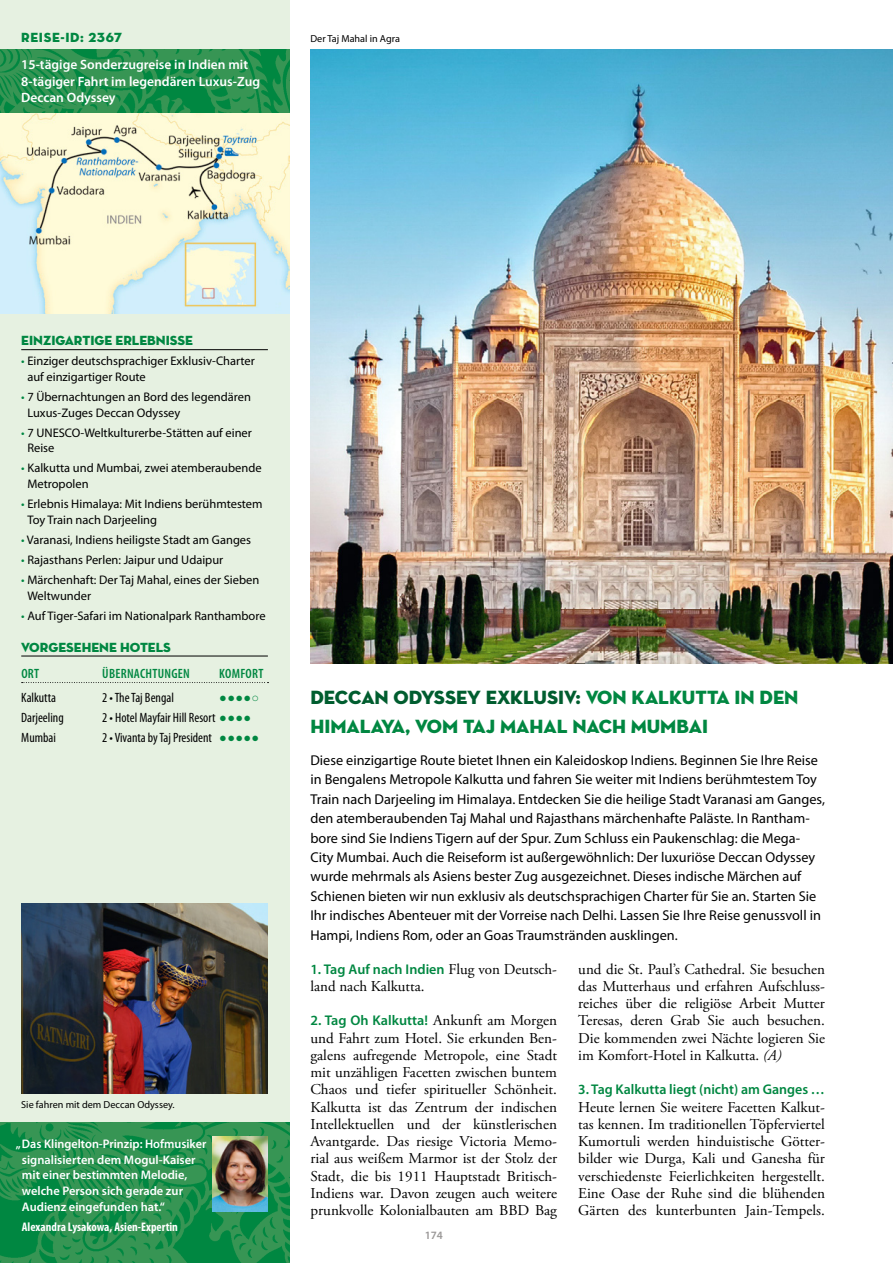
<style>
.page{position:relative;width:893px;height:1263px;background:#fff}
.page>*{position:absolute;margin:0;border:0;box-sizing:border-box;transform-origin:0 0}
.t1{font:19.5px/28.8px "Neutra Disp Titling";color:#008741}
.t2{font:15px/17.2px "Adobe Garamond Pro";color:#000;text-align:justify}
.t3{font:14.25px/19.5px "Myriad Pro";color:#000}
.t4{font:600 14.1px "Myriad Pro";color:#008741}
.t5{font:condensed 13.5px "Myriad Pro";color:#000}
.t6{font:600 13.5px/16.5px "Myriad Pro";color:#fff}
.t7{font:13.5px "Neutra Disp Titling";color:#008741}
.t8{font:600 condensed 13.5px "Myriad Pro";letter-spacing:.02em;color:#008741}
.t9{font:12.75px "Arial";color:#008741}
.t10{font:12.45px/15.8px "Myriad Pro";color:#000}
.t11{font:600 12.45px/15.8px "Myriad Pro";color:#fff}
.t12{font:700 condensed 12.45px "Myriad Pro";color:#fff}
.t13{font:600 11.25px "Myriad Pro";color:#9a9897}
.t14{font:10.2px "Myriad Pro";color:#000}
.s1{color:#008741}
.s2{font-family:"Arial";font-stretch:normal;font-size:12.75px;color:#008741}
.s3{color:#005d2f}
.s4{font-family:"Adobe Garamond Pro";font-weight:400;font-size:15px;color:#000}
.s5{font-style:italic}
</style>
<div class="page">
<div style="left:0;top:0;width:289px;height:1263px;background:#e6f1e1"></div>
<img style="left:0;top:49px;width:289px;height:264px">
<hr style="left:21px;top:349px;width:247px;height:1px;background:#000">
<hr style="left:21px;top:656px;width:247px;height:1px;background:#000">
<svg style="left:22px;top:682px;width:246px;height:1px"></svg>
<img style="left:0;top:1123px;width:289px;height:140px">
<img style="left:310px;top:49px;width:583px;height:615px">
<img style="left:21px;top:903px;width:247px;height:190px">
<img style="left:213px;top:1136px;width:55px;height:75px">
<p class="t7" style="left:21px;top:29px;width:18px">REISE</p>
<p class="t7" style="left:60px;top:29px;width:63px">-ID: 2367</p>
<p class="t6" style="left:21px;top:57px;width:240px">15-tägige Sonderzugreise in Indien mit<br>8-tägiger Fahrt im legendären Luxus-Zug<br>Deccan Odyssey</p>
<p class="t14" style="left:310px;top:33px;width:91px">Der Taj Mahal in Agra</p>
<p class="t7" style="left:21px;top:332px;width:173px">EINZIGARTIGE ERLEBNISSE</p>
<p class="t10" style="left:27px;top:353px;width:229px;text-indent:-6px"><span class="s1">•</span> Einziger deutschsprachiger Exklusiv-Charter auf einzigartiger Route</p>
<p class="t10" style="left:27px;top:389px;width:225px;text-indent:-6px"><span class="s1">•</span> 7 Übernachtungen an Bord des legendären<br>Luxus-Zuges Deccan Odyssey</p>
<p class="t10" style="left:27px;top:425px;width:226px;text-indent:-6px"><span class="s1">•</span> 7 UNESCO-Weltkulturerbe-Stätten auf einer<br>Reise</p>
<p class="t10" style="left:27px;top:461px;width:236px;text-indent:-6px"><span class="s1">•</span> Kalkutta und Mumbai, zwei atemberaubende<br>Metropolen</p>
<p class="t10" style="left:27px;top:496px;width:237px;text-indent:-6px"><span class="s1">•</span> Erlebnis Himalaya: Mit Indiens berühmtestem<br>Toy Train nach Darjeeling</p>
<p class="t10" style="left:21px;top:532px;width:231px"><span class="s1">•</span> Varanasi, Indiens heiligste Stadt am Ganges</p>
<p class="t10" style="left:21px;top:552px;width:204px"><span class="s1">•</span> Rajasthans Perlen: Jaipur und Udaipur</p>
<p class="t10" style="left:27px;top:572px;width:233px;text-indent:-6px"><span class="s1">•</span> Märchenhaft: Der Taj Mahal, eines der Sieben<br>Weltwunder</p>
<p class="t10" style="left:21px;top:608px;width:246px"><span class="s1">•</span> Auf Tiger-Safari im Nationalpark Ranthambore</p>
<p class="t7" style="left:21px;top:638px;width:151px">VORGESEHENE HOTELS</p>
<p class="t8" style="left:21px;top:666px;width:19px">ORT</p>
<p class="t8" style="left:102px;top:666px;width:89px">ÜBERNACHTUNGEN</p>
<p class="t8" style="left:219px;top:666px;width:46px">KOMFORT</p>
<p class="t5" style="left:21px;top:690px;width:36px">Kalkutta</p>
<p class="t5" style="left:102px;top:690px;width:73px">2 • TheTaj Bengal</p>
<p class="t9" style="left:219px;top:689px;width:42px">●●●●○</p>
<p class="t5" style="left:21px;top:710px;width:44px">Darjeeling</p>
<p class="t5" style="left:102px;top:710px;width:150px">2 • Hotel Mayfair Hill Resort <span class="s2">●●●●</span></p>
<p class="t5" style="left:21px;top:730px;width:36px">Mumbai</p>
<p class="t5" style="left:102px;top:730px;width:159px">2 • Vivanta byTaj President <span class="s2">●●●●●</span></p>
<p class="t14" style="left:21px;top:1098px;width:155px">Sie fahren mit dem Deccan Odyssey.</p>
<p class="t11" style="left:22px;top:1136px;width:186px;text-indent:-6px">„Das Klingelton-Prinzip: Hofmusiker signalisierten dem Mogul-Kaiser mit einer bestimmten Melodie, welche Person sich gerade zur<br>Audienz eingefunden hat.“</p>
<p class="t12" style="left:22px;top:1220px;width:158px">Alexandra Lysakowa, Asien-Expertin</p>
<h1 class="t1" style="left:310px;top:683px;width:490px"><span class="s3">DECCAN ODYSSEY EXKLUSIV:</span> VON KALKUTTA IN DEN<br>HIMALAYA, VOM TAJ MAHAL NACH MUMBAI</h1>
<p class="t3" style="left:310px;top:750px;width:516px">Diese einzigartige Route bietet Ihnen ein Kaleidoskop Indiens. Beginnen Sie Ihre Reise in Bengalens Metropole Kalkutta und fahren Sie weiter mit Indiens berühmtestem Toy Train nach Darjeeling im Himalaya. Entdecken Sie die heilige Stadt Varanasi am Ganges, den atemberaubenden Taj Mahal und Rajasthans märchenhafte Paläste. In Rantham&shy;bore sind Sie Indiens Tigern auf der Spur. Zum Schluss ein Paukenschlag: die Mega-City Mumbai. Auch die Reiseform ist außergewöhnlich: Der luxuriöse Deccan Odyssey wurde mehrmals als Asiens bester Zug ausgezeichnet. Dieses indische Märchen auf Schienen bieten wir nun exklusiv als deutschsprachigen Charter für Sie an. Starten Sie Ihr indisches Abenteuer mit der Vorreise nach Delhi. Lassen Sie Ihre Reise genussvoll in Hampi, Indiens Rom, oder an Goas Traumstränden ausklingen.</p>
<p class="t4" style="left:310px;top:961px;width:248px">1. Tag Auf nach Indien <span class="s4">Flug von Deutsch-</span></p>
<p class="t2" style="left:310px;top:978px;width:116px">land nach Kalkutta.</p>
<p class="t4" style="left:310px;top:1013px;width:248px">2. Tag Oh Kalkutta! <span class="s4">Ankunft am Morgen</span></p>
<p class="t2" style="left:310px;top:1030px;width:248px">und Fahrt zum Hotel. Sie erkunden Ben&shy;galens aufregende Metropole, eine Stadt mit unzähligen Facetten zwischen buntem Chaos und tiefer spiritueller Schönheit.<br>Kalkutta ist das Zentrum der indischen Intellektuellen und der künstlerischen Avantgarde. Das riesige Victoria Memo&shy;rial aus weißem Marmor ist der Stolz der Stadt, die bis 1911 Hauptstadt Britisch-Indiens war. Davon zeugen auch weitere prunkvolle Kolonialbauten am BBD Bag</p>
<p class="t2" style="left:578px;top:961px;width:248px">und die St. Paul’s Cathedral. Sie besuchen das Mutterhaus und erfahren Aufschluss&shy;reiches über die religiöse Arbeit Mutter Teresas, deren Grab Sie auch besuchen.<br>Die kommenden zwei Nächte logieren Sie im Komfort-Hotel in Kalkutta. <span class="s5">(A)</span></p>
<p class="t4" style="left:578px;top:1082px;width:248px">3. Tag Kalkutta liegt (nicht) am Ganges …</p>
<p class="t2" style="left:578px;top:1099px;width:248px">Heute lernen Sie weitere Facetten Kalkut&shy;tas kennen. Im traditionellen Töpferviertel Kumortuli werden hinduistische Götter&shy;bilder wie Durga, Kali und Ganesha für verschiedenste Feierlichkeiten hergestellt.<br>Eine Oase der Ruhe sind die blühenden Gärten des kunterbunten Jain-Tempels.</p>
<p class="t13" style="left:425px;top:1229px;width:20px">174</p>
</div>
